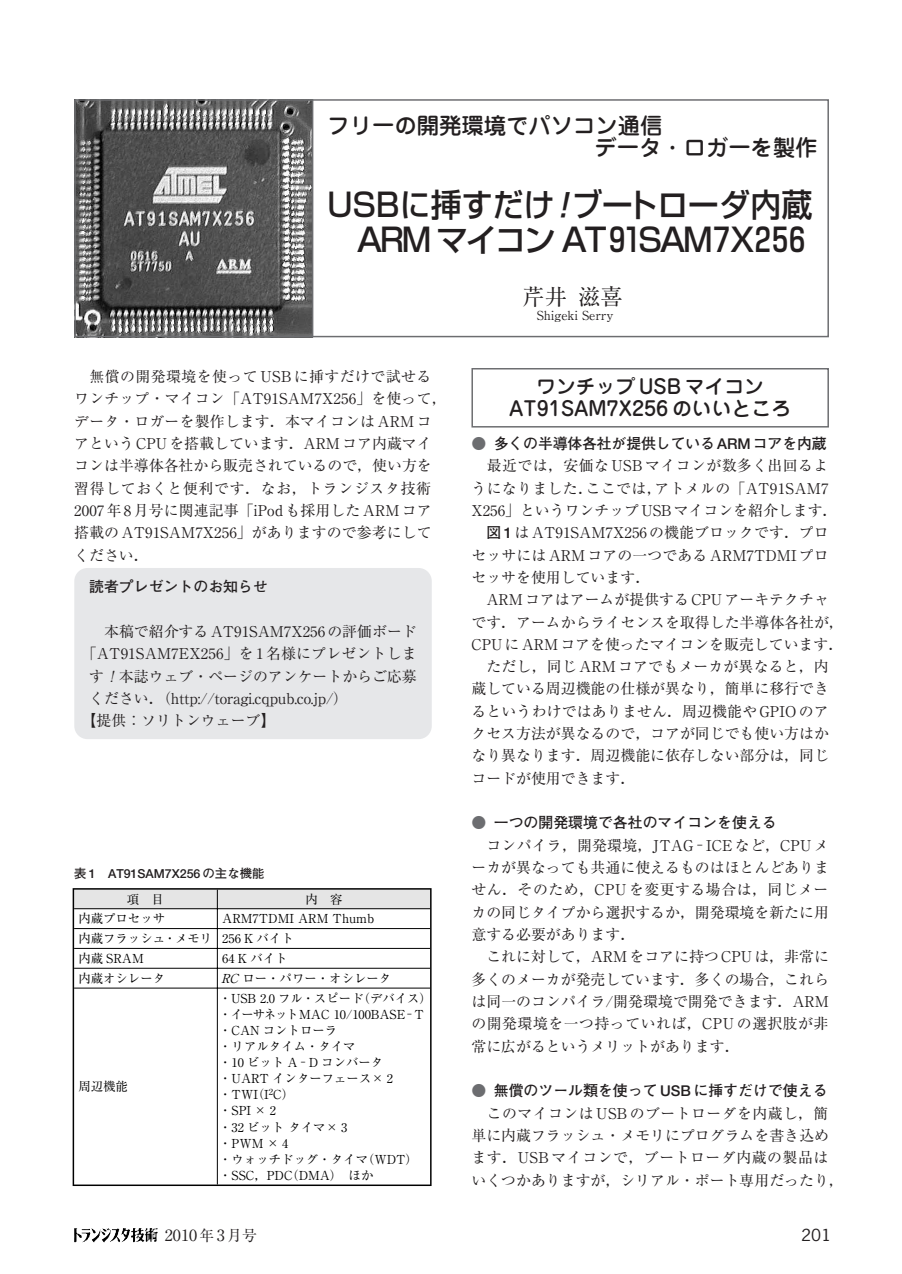
<style>
.page{position:relative;width:902px;height:1274px;background:#fff}
.page>*{position:absolute;margin:0;border:0;box-sizing:border-box;transform-origin:0 0}
.t1{font:500 32.2px/34.6px "Shin Go";letter-spacing:-.075em;color:#231f20;text-align:right;scale:.96 1}
.t2{font:500 22.4px/22.4px "Jun 34";color:#231f20}
.t3{font:22.4px "Ryumin";color:#231f20}
.t4{font:500 19.78px/22.4px "Jun 34";color:#231f20;text-align:center}
.t5{font:16.1px "Ryumin";color:#231f20}
.t6{font:15.58px "News Gothic";color:#231f20;scale:1.11 1}
.t7{font:14.88px/22.4px "Ryumin";letter-spacing:.005em;color:#231f20}
.t8{font:700 14.88px "Futo Go B101";color:#231f20}
.t9{font:14.88px "Ryumin";letter-spacing:-.02em;color:#231f20}
.t10{font:14.88px "Ryumin";letter-spacing:.025em;color:#231f20}
.t11{font:14.88px "Ryumin";letter-spacing:.03em;color:#231f20}
.t12{font:12.42px/16.1px "Ryumin";color:#000}
.t13{font:700 12.42px "Futo Go B101";color:#231f20}
.t14{font:12.42px "Ryumin";color:#231f20}
.s1{font-style:italic}
.s2{color:#6c6d70}
.s3{font-family:"Futo Go B101";font-weight:700}
.s4{font-size:14.88px}
</style>
<div class="page">
<svg style="left:74px;top:1228px;width:34px;height:14px"></svg>
<img style="left:108px;top:1228px;width:49px;height:14px">
<img style="left:76px;top:101px;width:236px;height:234px">
<div style="left:74px;top:99px;width:754px;height:238px;border:1px solid #6c6d70"></div>
<div style="left:471px;top:368px;width:357px;height:60px;border:1px solid #6c6d70"></div>
<hr style="left:312px;top:99px;width:1px;height:238px;background:#6c6d70">
<hr style="left:74px;top:988px;width:356px;height:1px;background:#000">
<hr style="left:217px;top:988px;width:1px;height:197px;background:#000">
<hr style="left:73px;top:888px;width:144px;height:2px;background:#000">
<hr style="left:217px;top:888px;width:214px;height:2px;background:#000">
<svg style="left:73px;top:889px;width:358px;height:99px"></svg>
<hr style="left:73px;top:988px;width:1px;height:197px;background:#000">
<hr style="left:430px;top:988px;width:1px;height:197px;background:#000">
<hr style="left:73px;top:1185px;width:358px;height:1px;background:#000">
<div style="left:74px;top:568px;width:357px;height:171px;background:#e6e7e9;border-radius:13px"></div>
<h2 class="t2" style="left:594px;top:117px;width:225px;text-indent:-267px">フリーの開発環境でパソコン通信<br>データ・ロガーを製作</h2>
<h1 class="t1" style="left:327px;top:191px;width:507px">USBに挿すだけ<span class="s1">！</span>ブートローダ内蔵<br>ARM マイコン AT９１SAM７X２５６</h1>
<h2 class="t3" style="left:522px;top:289px;width:102px">芹井滋喜</h2>
<p class="t14" style="left:536px;top:311px;width:78px">Shigeki Serry</p>
<p class="t7" style="left:74px;top:367px;width:374px;text-indent:15px">無償の開発環境を使ってUSBに挿すだけで試せるワンチップ・マイコン「AT91SAM7X256」を使って，データ・ロガーを製作します．本マイコンはARMコアというCPUを搭載しています．ARMコア内蔵マイコンは半導体各社から販売されているので，使い方を習得しておくと便利です．なお，トランジスタ技術<br>2007年8月号に関連記事「iPodも採用したARMコア搭載のAT91SAM7X256」がありますので参考にしてください．</p>
<p class="t8" style="left:89px;top:581px;width:180px">読者プレゼントのお知らせ</p>
<p class="t7" style="left:104px;top:622px;width:314px">本稿で紹介するAT91SAM7X256の評価ボード</p>
<p class="t7" style="left:82px;top:644px;width:336px">「AT91SAM7EX256」を1名様にプレゼントしま</p>
<p class="t7" style="left:89px;top:667px;width:329px">す<span class="s1">！</span>本誌ウェブ・ページのアンケートからご応募</p>
<p class="t9" style="left:89px;top:693px;width:260px">ください．（http://toragi.cqpub.co.jp/）</p>
<p class="t7" style="left:82px;top:711px;width:195px">【提供：ソリトンウェーブ】</p>
<p class="t13" style="left:74px;top:868px;width:192px">表 1 AT91SAM7X256 の主な機能</p>
<p class="t12" style="left:127px;top:893px;width:39px">項　目</p>
<p class="t12" style="left:305px;top:893px;width:39px">内　容</p>
<p class="t12" style="left:78px;top:912px;width:88px">内蔵プロセッサ</p>
<p class="t12" style="left:78px;top:910px;width:297px;line-height:19.8px;text-indent:144px">ARM7TDMI ARM Thumb内蔵フラッシュ・メモリ 256 K バイト<br>内蔵 SRAM</p>
<p class="t12" style="left:222px;top:952px;width:67px">64 K バイト</p>
<p class="t12" style="left:78px;top:972px;width:88px">内蔵オシレータ</p>
<p class="t12" style="left:221px;top:972px;width:172px"><span class="s1">RC</span>ロー・パワー・オシレータ</p>
<p class="t12" style="left:78px;top:1080px;width:51px">周辺機能</p>
<p class="t12" style="left:219px;top:991px;width:214px">・USB 2.0 フル・スピード（デバイス）・イーサネットMAC 10/100BASE－T・CAN コントローラ<br>・リアルタイム・タイマ<br>・10 ビット A － D コンバータ・UART インターフェース× 2・TWI（I<sup>2</sup>C）<br>・SPI × 2<br>・32 ビット タイマ× 3<br>・PWM × 4<br>・ウォッチドッグ・タイマ（WDT）・SSC，PDC（DMA）　ほか</p>
<h3 class="t4" style="left:509px;top:378px;width:283px">ワンチップ USB マイコン<br>AT91SAM7X256 のいいところ</h3>
<p class="t8" style="left:471px;top:438px;width:356px"><span class="s2">●</span> 多くの半導体各社が提供している ARM コアを内蔵</p>
<p class="t11" style="left:486px;top:461px;width:343px">最近では，安価なUSBマイコンが数多く出回るよ</p>
<p class="t10" style="left:471px;top:483px;width:358px">うになりました．ここでは，アトメルの「AT91SAM7</p>
<p class="t7" style="left:471px;top:501px;width:367px">X256」というワンチップUSBマイコンを紹介します．</p>
<p class="t7" style="left:486px;top:523px;width:344px"><span class="s3">図 1</span> はAT91SAM7X256の機能ブロックです．プロ</p>
<p class="t7" style="left:471px;top:546px;width:359px">セッサにはARMコアの一つであるARM7TDMIプロ</p>
<p class="t7" style="left:471px;top:568px;width:180px">セッサを使用しています．</p>
<p class="t7" style="left:486px;top:590px;width:344px">ARMコアはアームが提供するCPUアーキテクチャ</p>
<p class="t7" style="left:471px;top:613px;width:374px">です．アームからライセンスを取得した半導体各社が，</p>
<p class="t7" style="left:471px;top:635px;width:373px">CPUにARMコアを使ったマイコンを販売しています．</p>
<p class="t7" style="left:486px;top:657px;width:343px">ただし，同じARMコアでもメーカが異なると，内</p>
<p class="t7" style="left:471px;top:680px;width:359px">蔵している周辺機能の仕様が異なり，簡単に移行でき</p>
<p class="t7" style="left:471px;top:702px;width:359px">るというわけではありません．周辺機能やGPIOのア</p>
<p class="t7" style="left:471px;top:724px;width:359px">クセス方法が異なるので，コアが同じでも使い方はか</p>
<p class="t7" style="left:471px;top:747px;width:359px">なり異なります．周辺機能に依存しない部分は，同じ</p>
<p class="t7" style="left:471px;top:769px;width:165px">コードが使用できます．</p>
<p class="t8" style="left:471px;top:817px;width:307px"><span class="s2">●</span> 一つの開発環境で各社のマイコンを使える</p>
<p class="t7" style="left:471px;top:836px;width:359px;text-align:justify;text-indent:15px">コンパイラ，開発環境，JTAG－ ICEなど，CPUメーカが異なっても共通に使えるものはほとんどありません．そのため，CPUを変更する場合は，同じメーカの同じタイプから選択するか，開発環境を新たに用意する必要があります．</p>
<p class="t7" style="left:471px;top:948px;width:359px;text-align:justify;text-indent:15px">これに対して，ARMをコアに持つCPUは，非常に多くのメーカが発売しています．多くの場合，これらは同一のコンパイラ/開発環境で開発できます．ARMの開発環境を一つ持っていれば，CPUの選択肢が非常に広がるというメリットがあります．</p>
<p class="t8" style="left:471px;top:1085px;width:357px"><span class="s2">●</span> 無償のツール類を使って USB に挿すだけで使える</p>
<p class="t7" style="left:471px;top:1104px;width:374px;text-indent:15px">このマイコンはUSBのブートローダを内蔵し，簡単に内蔵フラッシュ・メモリにプログラムを書き込めます．USBマイコンで，ブートローダ内蔵の製品はいくつかありますが，シリアル・ポート専用だったり，</p>
<p class="t5" style="left:165px;top:1229px;width:93px">2010<span class="s4">年</span>3 <span class="s4">月号</span></p>
<p class="t6" style="left:801px;top:1229px;width:29px">201</p>
</div>
